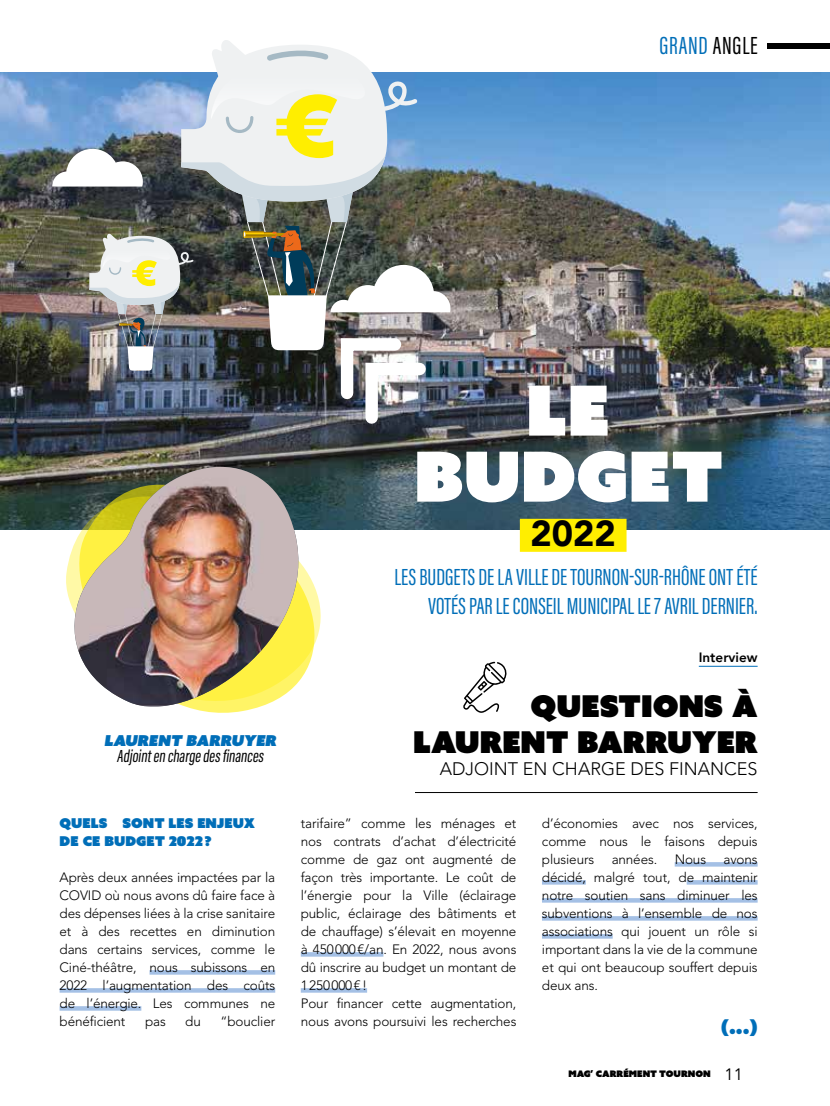
<style>
.page{position:relative;width:830px;height:1106px;background:#fff}
.page>*{position:absolute;margin:0;border:0;box-sizing:border-box;transform-origin:0 0}
.t1{font:69px/66px "Azo Sans Uber";color:#fff;text-align:center}
.t2{font:900 36px "Avenir";color:#000}
.t3{font:30px/36px "Azo Sans Uber";color:#000;text-align:right}
.t4{font:25.5px "Acumin Pro Extra Cond";letter-spacing:.03em;color:#006eb8}
.t5{font:24px/28.8px "Acumin Pro Extra Cond";color:#006eb8;text-align:right}
.t6{font:18px "Acumin Pro Extra Cond";color:#000}
.t7{font:300 18px "Avenir LT Std";color:#000}
.t8{font:17.55px "Azo Sans Uber";color:#006eb8}
.t9{font:16.5px "Avenir";color:#000}
.t10{font:15px "Azo Sans Uber";color:#006eb8}
.t11{font:300 13.5px/18px "Avenir LT Std";letter-spacing:-.01em;color:#000;text-align:justify}
.t12{font:13.5px/18px "Azo Sans Uber";color:#006eb8}
.t13{font:800 13.5px "Avenir";color:#000}
.t14{font:9px "Azo Sans Uber";color:#000}
.s1{color:#000}
</style>
<div class="page">
<div style="left:766px;top:43px;width:63px;height:6px;background:#000"></div>
<img style="left:0;top:72px;width:829px;height:457px">
<div style="left:519px;top:519px;width:107px;height:33px;background:#fe0"></div>
<hr style="left:415px;top:792px;width:342px;height:1px;background:#000">
<hr style="left:698px;top:666px;width:59px;height:1px;background:#006eb8">
<svg style="left:58px;top:489px;width:283px;height:135px"></svg>
<img style="left:66px;top:430px;width:254px;height:250px">
<img style="left:74px;top:467px;width:226px;height:246px">
<svg style="left:463px;top:661px;width:44px;height:52px"></svg>
<svg style="left:149px;top:970px;width:126px;height:4px"></svg>
<svg style="left:60px;top:988px;width:215px;height:4px"></svg>
<svg style="left:60px;top:1006px;width:81px;height:4px"></svg>
<svg style="left:300px;top:952px;width:83px;height:4px"></svg>
<svg style="left:300px;top:988px;width:67px;height:4px"></svg>
<hr style="left:674px;top:862px;width:83px;height:4px;background:#a4c0e5">
<hr style="left:541px;top:880px;width:44px;height:4px;background:#a4c0e5">
<hr style="left:686px;top:880px;width:71px;height:4px;background:#a4c0e5">
<hr style="left:541px;top:898px;width:216px;height:4px;background:#a4c0e5">
<svg style="left:542px;top:916px;width:215px;height:4px"></svg>
<svg style="left:542px;top:934px;width:70px;height:4px"></svg>
<img style="left:52px;top:40px;width:398px;height:390px">
<h3 class="t4" style="left:659px;top:30px;width:100px">GRAND <span class="s1">ANGLE</span></h3>
<p class="t10" style="left:104px;top:730px;width:176px">LAURENT BARRUYER</p>
<h3 class="t6" style="left:117px;top:745px;width:151px">Adjointen chargedesfinances</h3>
<p class="t12" style="left:60px;top:814px;width:197px">QUELS SONT LES ENJEUX<br>DE CE BUDGET 2022?</p>
<p class="t11" style="left:60px;top:868px;width:217px">Après deux années impactées par la COVID où nous avons dû faire face à des dépenses liées à la crise sanitaire et à des recettes en diminution dans certains services, comme le Ciné-théâtre, nous subissons en 2022 l’augmentation des coûts de l’énergie. Les communes ne bénéficient</p>
<p class="t11" style="left:145px;top:1012px;width:22px">pas</p>
<p class="t11" style="left:185px;top:1012px;width:17px">du</p>
<p class="t11" style="left:220px;top:1012px;width:56px">“bouclier</p>
<h1 class="t1" style="left:414px;top:377px;width:311px">LE<br>BUDGET</h1>
<h2 class="t2" style="left:530px;top:502px;width:87px">2022</h2>
<h3 class="t5" style="left:394px;top:563px;width:364px">LES BUDGETS DE LA VILLE DE TOURNON-SUR-RHÔNE ONT ÉTÉ<br>VOTÉS PAR LE CONSEIL MUNICIPAL LE 7 AVRIL DERNIER.</h3>
<p class="t13" style="left:698px;top:646px;width:60px">Interview</p>
<h3 class="t3" style="left:413px;top:687px;width:346px">QUESTIONS À<br>LAURENT BARRUYER</h3>
<h3 class="t7" style="left:439px;top:757px;width:319px">ADJOINT EN CHARGE DES FINANCES</h3>
<p class="t11" style="left:300px;top:814px;width:217px;text-align:left">tarifaire” comme les ménages et nos contrats d’achat d’électricité comme de gaz ont augmenté de façon très importante. Le coût de l’énergie pour la Ville (éclairage public, éclairage des bâtiments et de chauffage) s’élevait en moyenne à 450000€/an. En 2022, nous avons dû inscrire au budget un montant de<br>1250000€!<br>Pour financer cette augmentation, nous avons poursuivi les recherches</p>
<p class="t11" style="left:541px;top:814px;width:217px">d’économies avec nos services, comme nous le faisons depuis plusieurs</p>
<p class="t11" style="left:611px;top:850px;width:47px">années.</p>
<p class="t11" style="left:674px;top:850px;width:33px">Nous</p>
<p class="t11" style="left:541px;top:850px;width:217px;text-indent:181px">avons décidé, malgré tout, de maintenir notre soutien sans diminuer les subventions à l’ensemble de nos associations qui jouent un rôle si important dans la vie de la commune et qui ont beaucoup souffert depuis deux ans.</p>
<p class="t8" style="left:720px;top:1015px;width:38px">(...)</p>
<p class="t14" style="left:568px;top:1067px;width:144px">MAG’ CARRÉMENT TOURNON</p>
<p class="t9" style="left:724px;top:1064px;width:20px">11</p>
</div>
